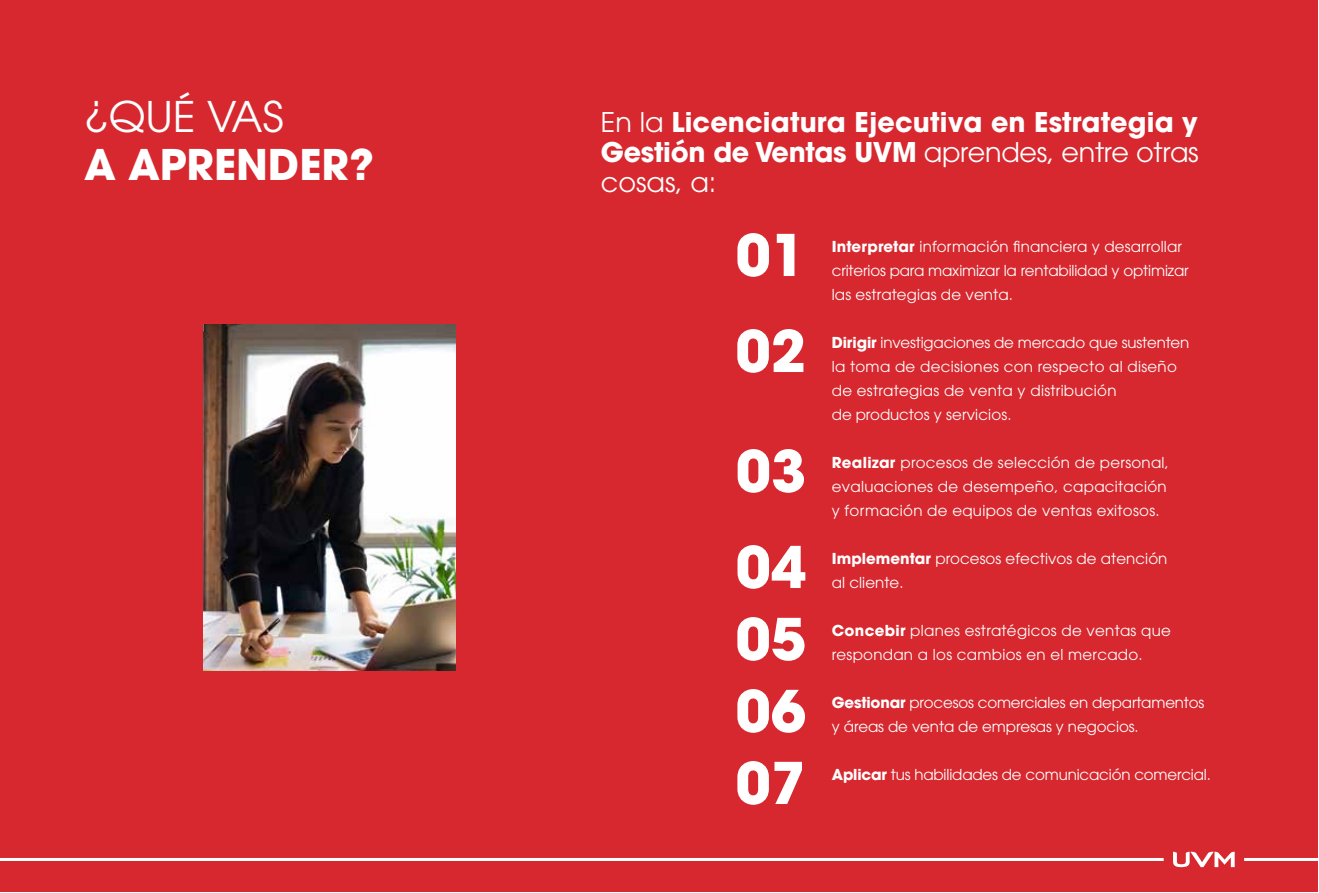
<style>
.page{position:relative;width:1319px;height:893px;background:#fff}
.page>*{position:absolute;margin:0;border:0;box-sizing:border-box;transform-origin:0 0}
.t1{font:700 57px/96px "ITC Avant Garde Pro";color:#fff}
.t2{font:700 42px "ITC Avant Garde Std";color:#fff}
.t3{font:42px "ITC Avant Garde Pro";color:#fff}
.t4{font:700 27px/30px "ITC Avant Garde Pro";letter-spacing:.005em;color:#fff;text-align:justify}
.t5{font:15px/24px "ITC Avant Garde Pro";letter-spacing:.01em;color:#fff}
.t6{font:15px/24px "ITC Avant Garde Pro";letter-spacing:-.01em;color:#fff}
.s1{font-weight:400}
.s2{font-weight:700}
</style>
<div class="page">
<div style="left:0;top:0;width:1317px;height:891px;background:#d7282f"></div>
<img style="left:204px;top:324px;width:251px;height:346px">
<svg style="left:1173px;top:852px;width:61px;height:15px"></svg>
<hr style="left:0;top:858px;width:1163px;height:3px;background:#fff">
<hr style="left:1243px;top:858px;width:75px;height:3px;background:#fff">
<h2 class="t3" style="left:84px;top:91px;width:201px">¿QUÉ VAS</h2>
<h2 class="t2" style="left:84px;top:136px;width:291px">A APRENDER?</h2>
<h3 class="t4" style="left:600px;top:107px;width:599px"><span class="s1">En la</span> Licenciatura Ejecutiva en Estrategia y Gestión de Ventas UVM <span class="s1">aprendes, entre otras cosas, a:</span></h3>
<h1 class="t1" style="left:735px;top:206px;width:72px">01<br>02</h1>
<h1 class="t1" style="left:735px;top:422px;width:72px">03<br>04</h1>
<h1 class="t1" style="left:735px;top:602px;width:72px;line-height:72px;text-align:justify">05<br>06<br>07</h1>
<p class="t5" style="left:831px;top:234px;width:358px"><span class="s2">Interpretar</span> información financiera y desarrollar criterios para maximizar la rentabilidad y optimizar las estrategias de venta.</p>
<p class="t5" style="left:831px;top:330px;width:359px"><span class="s2">Dirigir</span> investigaciones de mercado que sustenten la toma de decisiones con respecto al diseño de estrategias de venta y distribución<br>de productos y servicios.</p>
<p class="t5" style="left:831px;top:450px;width:339px"><span class="s2">Realizar</span> procesos de selección de personal, evaluaciones de desempeño, capacitación y formación de equipos de ventas exitosos.</p>
<p class="t5" style="left:831px;top:546px;width:337px"><span class="s2">Implementar</span> procesos efectivos de atención al cliente.</p>
<p class="t5" style="left:831px;top:618px;width:340px"><span class="s2">Concebir</span> planes estratégicos de ventas que respondan a los cambios en el mercado.</p>
<p class="t6" style="left:831px;top:690px;width:374px"><span class="s2">Gestionar</span> procesos comerciales en departamentos y áreas de venta de empresas y negocios.</p>
<p class="t6" style="left:831px;top:762px;width:380px"><span class="s2">Aplicar</span> tus habilidades de comunicación comercial.</p>
</div>
